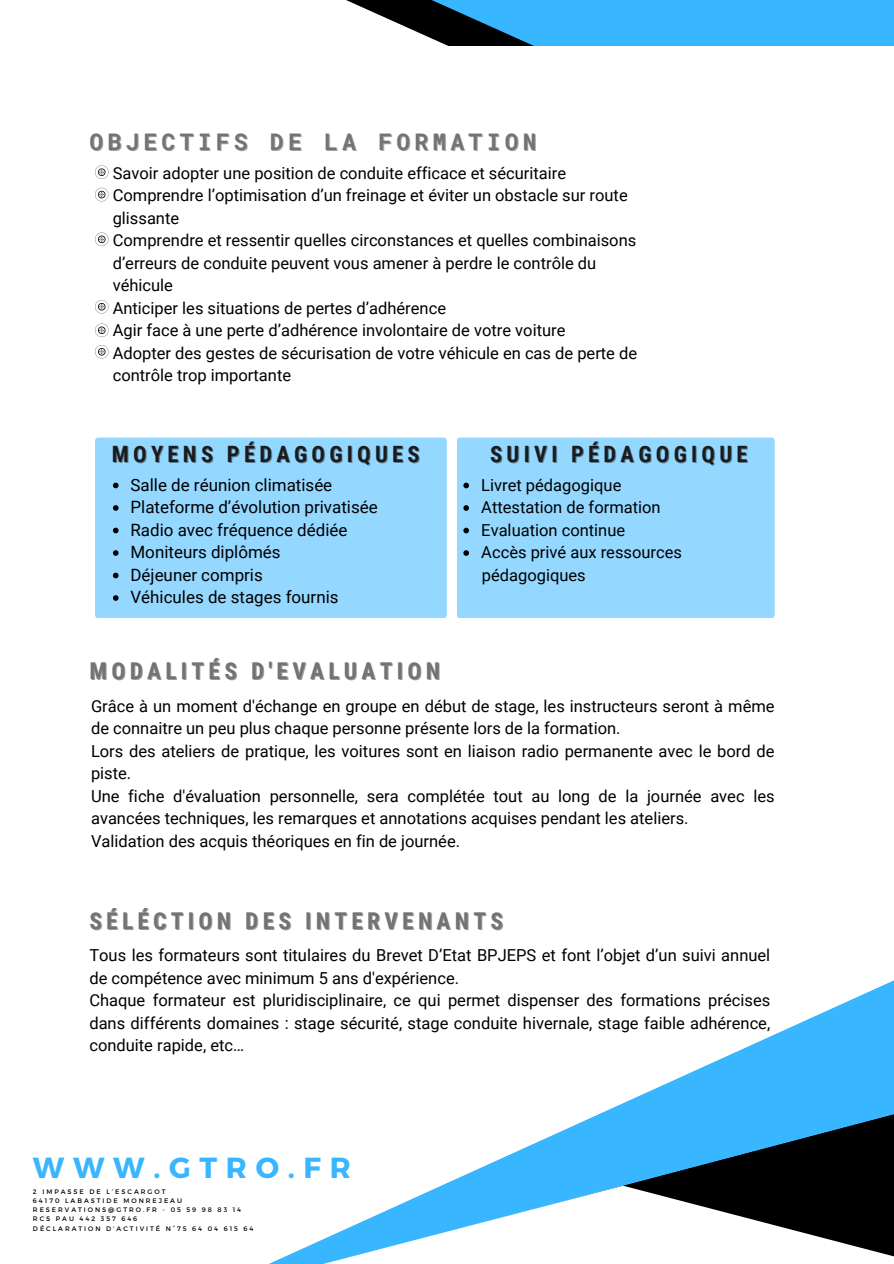
<style>
.page{position:relative;width:894px;height:1264px;background:#fff}
.page>*{position:absolute;margin:0;border:0;box-sizing:border-box;transform-origin:0 0}
.t1{font:700 29.1px "Montserrat";letter-spacing:.3em;color:#38b6ff}
.t2{font:700 23.1px "Roboto Condensed";letter-spacing:.19em;color:#737373}
.t3{font:700 22.8px "Roboto Mono";letter-spacing:.19em;color:#737373}
.t4{font:700 22.5px "Roboto Condensed";letter-spacing:.19em;color:#1b1b1b}
.t5{font:16.95px "Roboto";color:#000}
.t6{font:16.5px/22.5px "Roboto";color:#000}
.t7{font:6.6px "Montserrat";letter-spacing:.3em;color:#000}
</style>
<div class="page">
<svg style="left:369px;top:0;width:524px;height:46px;fill:#38b6ff"></svg>
<svg style="left:626px;top:981px;width:267px;height:121px"></svg>
<svg style="left:443px;top:1102px;width:450px;height:83px"></svg>
<svg style="left:271px;top:1185px;width:622px;height:78px"></svg>
<svg style="left:95px;top:165px;width:13px;height:14px"></svg>
<div style="left:95px;top:437px;width:351px;height:181px;background:#94d7ff;border-radius:3px"></div>
<svg style="left:113px;top:482px;width:5px;height:6px"></svg>
<svg style="left:113px;top:505px;width:5px;height:6px"></svg>
<svg style="left:113px;top:527px;width:5px;height:6px"></svg>
<svg style="left:113px;top:550px;width:5px;height:6px"></svg>
<svg style="left:113px;top:572px;width:5px;height:6px"></svg>
<svg style="left:113px;top:595px;width:5px;height:6px"></svg>
<div style="left:456px;top:437px;width:318px;height:181px;background:#94d7ff;border-radius:3px"></div>
<svg style="left:463px;top:482px;width:6px;height:6px"></svg>
<svg style="left:463px;top:505px;width:6px;height:6px"></svg>
<svg style="left:463px;top:527px;width:6px;height:6px"></svg>
<svg style="left:463px;top:550px;width:6px;height:6px"></svg>
<svg style="left:95px;top:188px;width:13px;height:13px"></svg>
<svg style="left:95px;top:232px;width:13px;height:14px"></svg>
<svg style="left:95px;top:323px;width:13px;height:14px"></svg>
<svg style="left:95px;top:300px;width:13px;height:13px"></svg>
<svg style="left:95px;top:345px;width:13px;height:13px"></svg>
<p class="t3" style="left:89px;top:126px;width:448px">OBJECTIFS DE LA FORMATION</p>
<p class="t6" style="left:113px;top:162px;width:526px">Savoir adopter une position de conduite efficace et sécuritaire Comprendre l’optimisation d’un freinage et éviter un obstacle sur route glissante<br>Comprendre et ressentir quelles circonstances et quelles combinaisons d’erreurs de conduite peuvent vous amener à perdre le contrôle du véhicule<br>Anticiper les situations de pertes d’adhérence<br>Agir face à une perte d’adhérence involontaire de votre voiture<br>Adopter des gestes de sécurisation de votre véhicule en cas de perte de</p>
<h2 class="t6" style="left:113px;top:364px;width:180px">contrôle trop importante</h2>
<h1 class="t4" style="left:112px;top:441px;width:309px">MOYENS PÉDAGOGIQUES</h1>
<p class="t5" style="left:130px;top:475px;width:203px">Salle de réunion climatisée</p>
<p class="t5" style="left:130px;top:497px;width:249px">Plateforme d’évolution privatisée</p>
<p class="t5" style="left:130px;top:520px;width:218px">Radio avec fréquence dédiée</p>
<p class="t5" style="left:130px;top:542px;width:151px">Moniteurs diplômés</p>
<p class="t5" style="left:130px;top:565px;width:134px">Déjeuner compris</p>
<p class="t5" style="left:130px;top:587px;width:209px">Véhicules de stages fournis</p>
<h1 class="t4" style="left:490px;top:441px;width:259px">SUIVI PÉDAGOGIQUE</h1>
<p class="t6" style="left:481px;top:473px;width:141px">Livret pédagogique</p>
<p class="t6" style="left:481px;top:496px;width:181px">Attestation de formation</p>
<p class="t6" style="left:481px;top:518px;width:145px">Evaluation continue</p>
<p class="t6" style="left:481px;top:541px;width:202px">Accès privé aux ressources</p>
<h2 class="t6" style="left:481px;top:563px;width:105px">pédagogiques</h2>
<h1 class="t2" style="left:89px;top:658px;width:352px">MODALITÉS D'EVALUATION</h1>
<h2 class="t6" style="left:91px;top:695px;width:685px">Grâce à un moment d'échange en groupe en début de stage, les instructeurs seront à même de connaitre un peu plus chaque personne présente lors de la formation.<br>Lors des ateliers de pratique, les voitures sont en liaison radio permanente avec le bord de piste.<br>Une fiche d'évaluation personnelle, sera complétée tout au long de la journée avec les avancées techniques, les remarques et annotations acquises pendant les ateliers.<br>Validation des acquis théoriques en fin de journée.</h2>
<h1 class="t2" style="left:89px;top:907px;width:415px">SÉLÉCTION DES INTERVENANTS</h1>
<h2 class="t6" style="left:89px;top:944px;width:682px">Tous les formateurs sont titulaires du Brevet D’Etat BPJEPS et font l’objet d’un suivi annuel de compétence avec minimum 5 ans d'expérience.<br>Chaque formateur est pluridisciplinaire, ce qui permet dispenser des formations précises dans différents domaines : stage sécurité, stage conduite hivernale, stage faible adhérence, conduite rapide, etc…</h2>
<h1 class="t1" style="left:33px;top:1148px;width:319px">WWW.GTRO.FR</h1>
<p class="t7" style="left:33px;top:1186px;width:134px">2 IMPASSE DE L’ESCARGOT</p>
<p class="t7" style="left:33px;top:1196px;width:150px">64170 LABASTIDE MONREJEAU</p>
<p class="t7" style="left:33px;top:1205px;width:210px">RESERVATIONS@GTRO.FR - 05 59 98 83 14</p>
<p class="t7" style="left:33px;top:1214px;width:106px">RCS PAU 442 357 646</p>
<p class="t7" style="left:33px;top:1223px;width:222px">DÉCLARATION D’ACTIVITÉ N°75 64 04 615 64</p>
</div>
